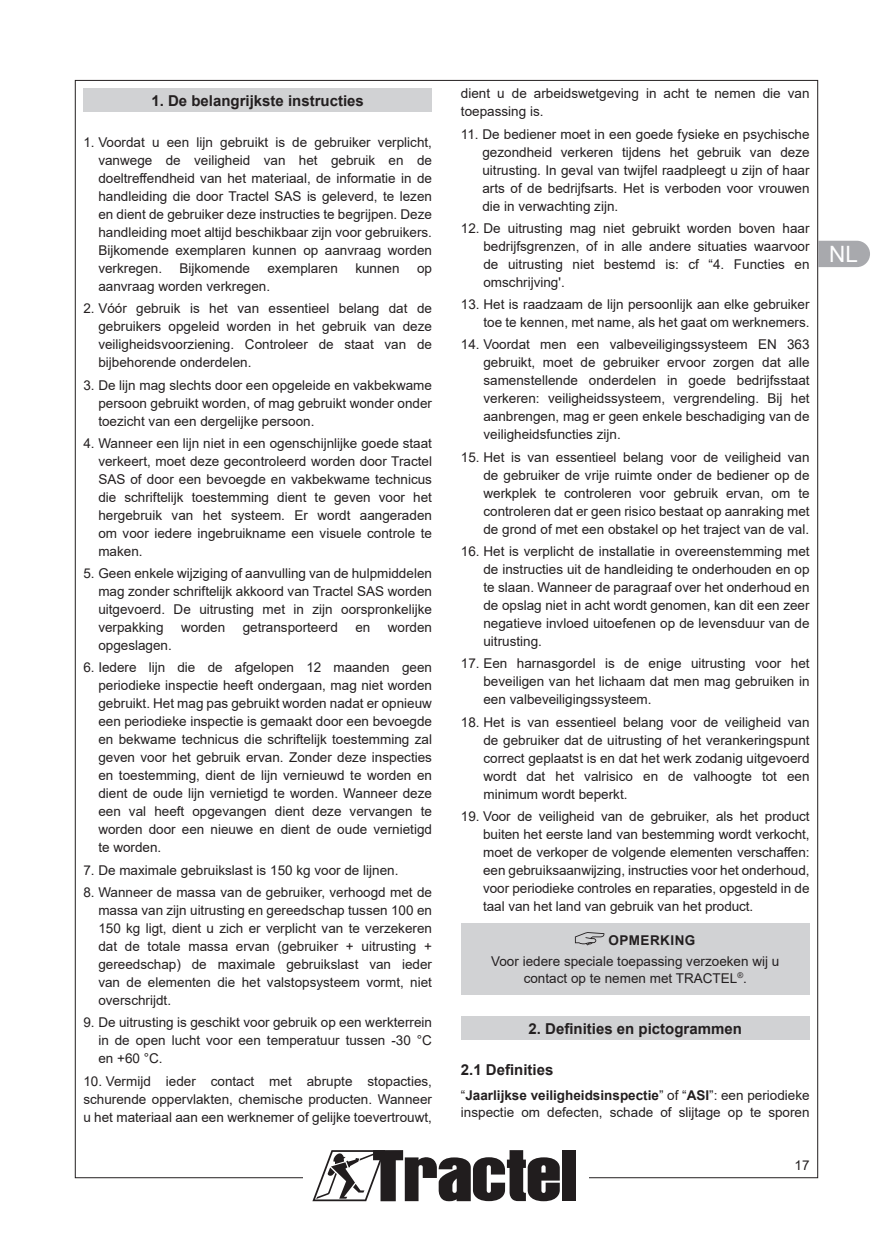
<style>
.page{position:relative;width:893px;height:1259px;background:#fff}
.page>*{position:absolute;margin:0;border:0;box-sizing:border-box;transform-origin:0 0}
.t1{font:22.5px "Arial";color:#fff}
.t2{font:700 15px "Arial";color:#231f20}
.Txt_espacé__FR{font:13.5px/18px "Arial";color:#231f20;text-align:justify}
.Txt_std_centré__FR{font:13.5px/16.5px "Arial";color:#231f20;text-align:center}
.Titre_bloc_-_latin{font:700 13.5px "Arial";letter-spacing:.035em;color:#231f20}
.s1{font-weight:700}
</style>
<div class="page">
<svg style="left:818px;top:241px;width:52px;height:26px"></svg>
<div style="left:562px;top:1150px;width:13px;height:51px;background:#211d1e"></div>
<svg style="left:312px;top:1150px;width:248px;height:52px"></svg>
<div style="left:83px;top:88px;width:349px;height:24px;background:#d1d2d4"></div>
<div style="left:461px;top:923px;width:349px;height:72px;background:#d1d2d4"></div>
<svg style="left:575px;top:932px;width:30px;height:13px"></svg>
<div style="left:461px;top:1016px;width:349px;height:24px;background:#d1d2d4"></div>
<p class="t2" style="left:151px;top:90px;width:214px">1. De belangrijkste instructies</p>
<p class="Txt_espacé__FR" style="left:98px;top:133px;width:335px;text-indent:-15px">1. Voordat u een lijn gebruikt is de gebruiker verplicht, vanwege de veiligheid van het gebruik en de doeltreffendheid van het materiaal, de informatie in de handleiding die door Tractel SAS is geleverd, te lezen en dient de gebruiker deze instructies te begrijpen. Deze handleiding moet altijd beschikbaar zijn voor gebruikers.<br>Bijkomende exemplaren kunnen op aanvraag worden verkregen.</p>
<p class="Txt_espacé__FR" style="left:180px;top:259px;width:72px">Bijkomende</p>
<p class="Txt_espacé__FR" style="left:267px;top:259px;width:72px">exemplaren</p>
<p class="Txt_espacé__FR" style="left:355px;top:259px;width:46px">kunnen</p>
<p class="Txt_espacé__FR" style="left:417px;top:259px;width:17px">op</p>
<p class="Txt_espacé__FR" style="left:98px;top:277px;width:173px">aanvraag worden verkregen.</p>
<p class="Txt_espacé__FR" style="left:98px;top:299px;width:335px;text-indent:-15px">2. Vóór gebruik is het van essentieel belang dat de gebruikers opgeleid worden in het gebruik van deze veiligheidsvoorziening. Controleer de staat van de bijbehorende onderdelen.</p>
<p class="Txt_espacé__FR" style="left:98px;top:376px;width:335px;text-indent:-15px">3. De lijn mag slechts door een opgeleide en vakbekwame persoon gebruikt worden, of mag gebruikt wonder onder toezicht van een dergelijke persoon.</p>
<p class="Txt_espacé__FR" style="left:98px;top:434px;width:335px;text-indent:-15px">4. Wanneer een lijn niet in een ogenschijnlijke goede staat verkeert, moet deze gecontroleerd worden door Tractel SAS of door een bevoegde en vakbekwame technicus die schriftelijk toestemming dient te geven voor het hergebruik van het systeem. Er wordt aangeraden om voor iedere ingebruikname een visuele controle te maken.</p>
<p class="Txt_espacé__FR" style="left:98px;top:564px;width:335px;text-indent:-15px">5. Geen enkele wijziging of aanvulling van de hulpmiddelen mag zonder schriftelijk akkoord van Tractel SAS worden uitgevoerd. De uitrusting met in zijn oorspronkelijke verpakking</p>
<p class="Txt_espacé__FR" style="left:181px;top:618px;width:46px">worden</p>
<p class="Txt_espacé__FR" style="left:243px;top:618px;width:97px">getransporteerd</p>
<p class="Txt_espacé__FR" style="left:355px;top:618px;width:17px">en</p>
<p class="Txt_espacé__FR" style="left:388px;top:618px;width:46px">worden</p>
<p class="Txt_espacé__FR" style="left:98px;top:636px;width:75px">opgeslagen.</p>
<p class="Txt_espacé__FR" style="left:98px;top:658px;width:335px;text-indent:-15px">6. Iedere lijn die de afgelopen 12 maanden geen periodieke inspectie heeft ondergaan, mag niet worden gebruikt. Het mag pas gebruikt worden nadat er opnieuw een periodieke inspectie is gemaakt door een bevoegde en bekwame technicus die schriftelijk toestemming zal geven voor het gebruik ervan. Zonder deze inspecties en toestemming, dient de lijn vernieuwd te worden en dient de oude lijn vernietigd te worden. Wanneer deze een val heeft opgevangen dient deze vervangen te worden door een nieuwe en dient de oude vernietigd te worden.</p>
<p class="Txt_espacé__FR" style="left:83px;top:861px;width:317px">7. De maximale gebruikslast is 150 kg voor de lijnen.</p>
<p class="Txt_espacé__FR" style="left:98px;top:883px;width:335px;text-indent:-15px">8. Wanneer de massa van de gebruiker, verhoogd met de massa van zijn uitrusting en gereedschap tussen 100 en 150 kg ligt, dient u zich er verplicht van te verzekeren dat de totale massa ervan (gebruiker + uitrusting + gereedschap) de maximale gebruikslast van ieder van de elementen die het valstopsysteem vormt, niet overschrijdt.</p>
<p class="Txt_espacé__FR" style="left:98px;top:1013px;width:335px;text-indent:-15px">9. De uitrusting is geschikt voor gebruik op een werkterrein in de open lucht voor een temperatuur tussen -30 °C en +60 °C.</p>
<p class="Txt_espacé__FR" style="left:83px;top:1071px;width:350px">10. Vermijd ieder contact met abrupte stopacties, schurende oppervlakten, chemische producten. Wanneer u het materiaal aan een werknemer of gelijke toevertrouwt,</p>
<p class="Txt_espacé__FR" style="left:461px;top:84px;width:350px">dient u de arbeidswetgeving in acht te nemen die van toepassing is.</p>
<p class="Txt_espacé__FR" style="left:482px;top:125px;width:329px;text-indent:-22px">11. De bediener moet in een goede fysieke en psychische gezondheid verkeren tijdens het gebruik van deze uitrusting. In geval van twijfel raadpleegt u zijn of haar arts of de bedrijfsarts. Het is verboden voor vrouwen die in verwachting zijn.</p>
<p class="Txt_espacé__FR" style="left:483px;top:219px;width:328px;text-indent:-23px">12. De uitrusting mag niet gebruikt worden boven haar bedrijfsgrenzen, of in alle andere situaties waarvoor de uitrusting niet bestemd is: cf “4. Functies en omschrijving'.</p>
<p class="Txt_espacé__FR" style="left:461px;top:295px;width:350px;text-align:right">13. Het is raadzaam de lijn persoonlijk aan elke gebruiker toe te kennen, met name, als het gaat om werknemers.</p>
<p class="Txt_espacé__FR" style="left:483px;top:335px;width:328px;text-indent:-23px">14. Voordat men een valbeveiligingssysteem EN 363 gebruikt, moet de gebruiker ervoor zorgen dat alle samenstellende onderdelen in goede bedrijfsstaat verkeren: veiligheidssysteem, vergrendeling. Bij het aanbrengen, mag er geen enkele beschadiging van de veiligheidsfuncties zijn.</p>
<p class="Txt_espacé__FR" style="left:483px;top:448px;width:328px;text-indent:-23px">15. Het is van essentieel belang voor de veiligheid van de gebruiker de vrije ruimte onder de bediener op de werkplek te controleren voor gebruik ervan, om te controleren dat er geen risico bestaat op aanraking met de grond of met een obstakel op het traject van de val.</p>
<p class="Txt_espacé__FR" style="left:483px;top:542px;width:328px;text-indent:-23px">16. Het is verplicht de installatie in overeenstemming met de instructies uit de handleiding te onderhouden en op te slaan. Wanneer de paragraaf over het onderhoud en de opslag niet in acht wordt genomen, kan dit een zeer negatieve invloed uitoefenen op de levensduur van de uitrusting.</p>
<p class="Txt_espacé__FR" style="left:483px;top:654px;width:328px;text-indent:-23px">17. Een harnasgordel is de enige uitrusting voor het beveiligen van het lichaam dat men mag gebruiken in een valbeveiligingssysteem.</p>
<p class="Txt_espacé__FR" style="left:483px;top:712px;width:328px;text-indent:-23px">18. Het is van essentieel belang voor de veiligheid van de gebruiker dat de uitrusting of het verankeringspunt correct geplaatst is en dat het werk zodanig uitgevoerd wordt dat het valrisico en de valhoogte tot een minimum wordt beperkt.</p>
<p class="Txt_espacé__FR" style="left:483px;top:807px;width:328px;text-indent:-22px">19. Voor de veiligheid van de gebruiker, als het product buiten het eerste land van bestemming wordt verkocht, moet de verkoper de volgende elementen verschaffen: een gebruiksaanwijzing, instructies voor het onderhoud, voor periodieke controles en reparaties, opgesteld in de taal van het land van gebruik van het product.</p>
<p class="Titre_bloc_-_latin" style="left:608px;top:931px;width:89px">OPMERKING</p>
<p class="Txt_std_centré__FR" style="left:491px;top:953px;width:290px">Voor iedere speciale toepassing verzoeken wij u contact op te nemen met TRACTEL<sup>®</sup>.</p>
<p class="t2" style="left:529px;top:1018px;width:215px">2. Definities en pictogrammen</p>
<p class="t2" style="left:461px;top:1059px;width:94px">2.1 Definities</p>
<p class="Txt_espacé__FR" style="left:461px;top:1087px;width:350px;line-height:16.5px">“<span class="s1">Jaarlijkse veiligheidsinspectie</span>” of “<span class="s1">ASI</span>”: een periodieke inspectie om defecten, schade of slijtage op te sporen</p>
<p class="Txt_espacé__FR" style="left:795px;top:1155px;width:17px">17</p>
<h1 class="t1" style="left:829px;top:239px;width:30px">NL</h1>
</div>
